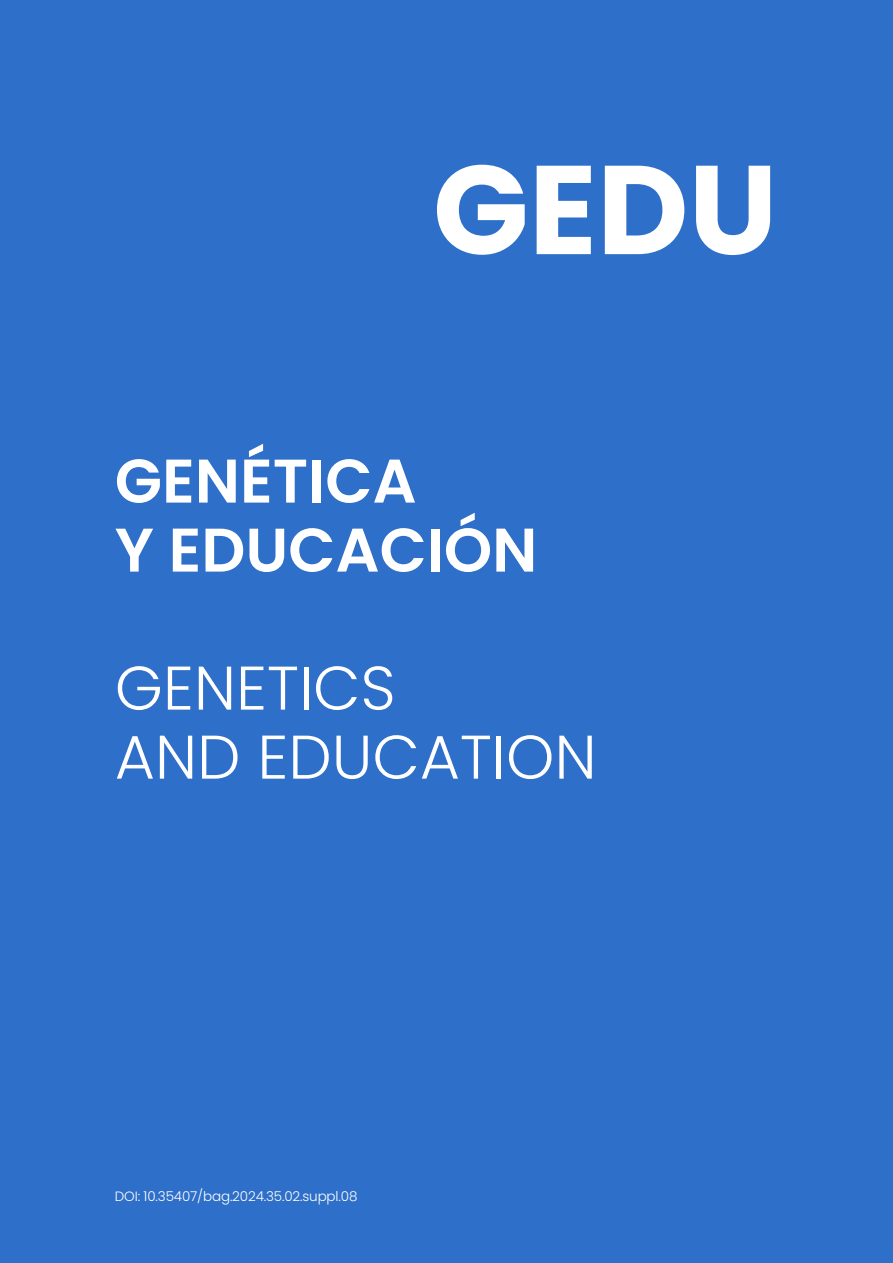
<style>
.page{position:relative;width:893px;height:1263px;background:#2e6fc9}
.page>*{position:absolute;margin:0;border:0;box-sizing:border-box;transform-origin:0 0}
.t1{font:700 126px "Poppins";color:#fff}
.t2{font:300 61.5px/69px "Poppins";color:#fff}
.t3{font:600 61.5px/69px "Poppins";color:#fff}
.t4{font:300 13.5px "Poppins";letter-spacing:-.01em;color:#fff}
</style>
<div class="page">
<h1 class="t1" style="left:433px;top:137px;width:346px">GEDU</h1>
<h2 class="t3" style="left:115px;top:448px;width:424px">GENÉTICA<br>Y EDUCACIÓN</h2>
<h2 class="t2" style="left:115px;top:654px;width:483px">GENETICS<br>AND EDUCATION</h2>
<p class="t4" style="left:115px;top:1188px;width:244px">DOI: 10.35407/bag.2024.35.02.suppl.08</p>
</div>
